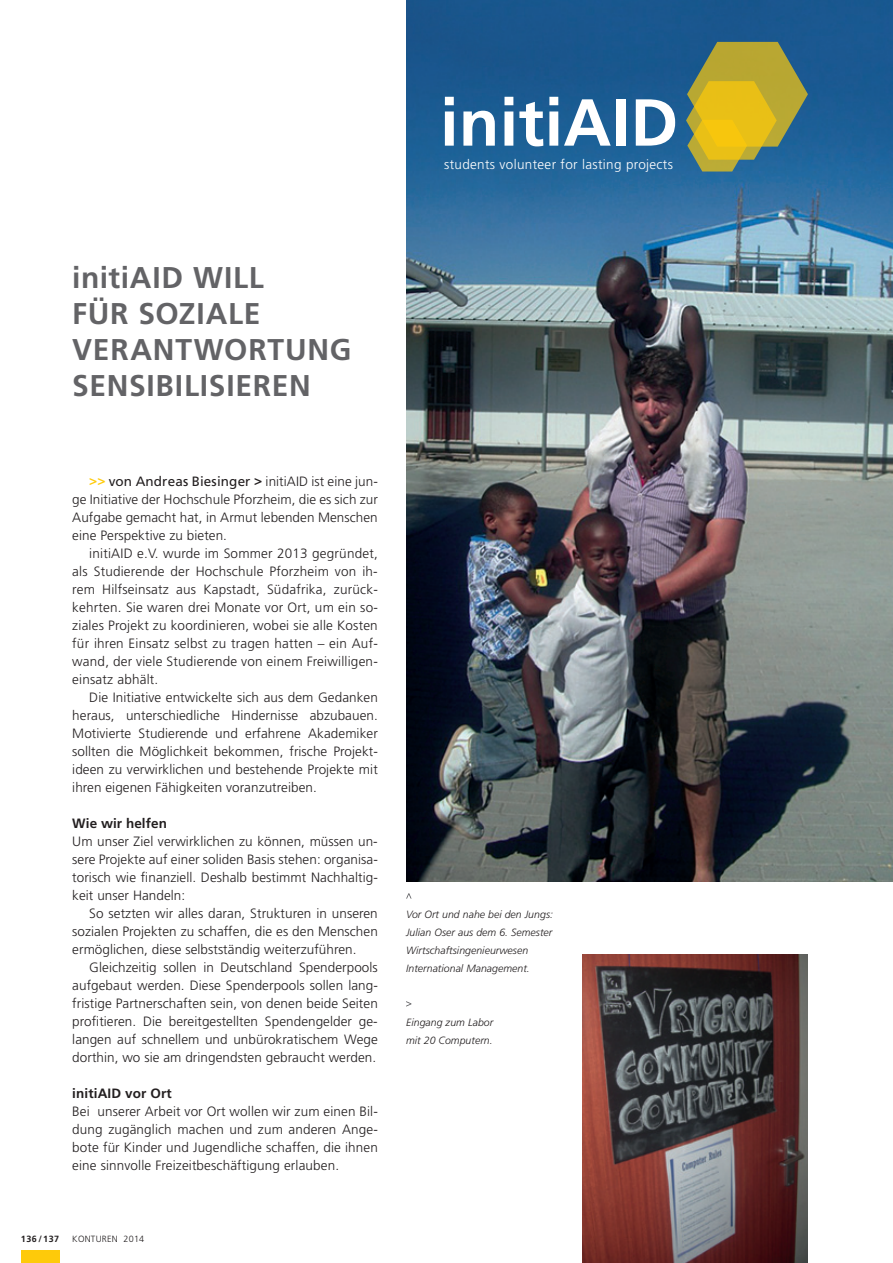
<style>
.page{position:relative;width:893px;height:1263px;background:#fff}
.page>*{position:absolute;margin:0;border:0;box-sizing:border-box;transform-origin:0 0}
.t1{font:700 66.3px "Frutiger LT";letter-spacing:.005em;color:#fff}
.t2{font:700 30px/36px "Frutiger LT";letter-spacing:.025em;color:#636366}
.t3{font:300 13.5px/18px "Frutiger LT";letter-spacing:.005em;color:#231f20;text-align:justify}
.t4{font:300 13.5px "Frutiger LT";letter-spacing:.025em;color:#fff}
.t5{font:700 13.5px "Frutiger LT";letter-spacing:.005em;color:#231f20}
.t6{font:italic 300 10.5px/18px "Frutiger LT";letter-spacing:.005em;color:#231f20}
.t7{font:300 9px "Frutiger LT";letter-spacing:.025em;color:#231f20}
.t8{font:700 9px "Frutiger LT";letter-spacing:.05em;color:#231f20}
.s1{font-weight:700;color:#feca0a}
.s2{font-weight:400}
.s3{font-weight:700}
</style>
<div class="page">
<div style="left:21px;top:1250px;width:39px;height:13px;background:#feca0a"></div>
<img style="left:406px;top:0;width:487px;height:882px">
<img style="left:583px;top:954px;width:225px;height:309px">
<svg style="left:686px;top:42px;width:122px;height:130px;background:#9c9b45"></svg>
<svg style="left:406px;top:893px;width:6px;height:6px"></svg>
<svg style="left:406px;top:1001px;width:5px;height:6px"></svg>
<h1 class="t1" style="left:440px;top:84px;width:240px">INITIAID</h1>
<p class="t4" style="left:444px;top:156px;width:230px">students volunteer for lasting projects</p>
<h2 class="t2" style="left:72px;top:260px;width:176px">INITIAID WILL<br>FÜ R SOZ</h2>
<h2 class="t2" style="left:72px;top:296px;width:281px;text-indent:124px">IALE<br>VERANTWO RTUNG<br>SENSIBILISIEREN</h2>
<p class="t3" style="left:72px;top:473px;width:307px;text-indent:17px"><span class="s1">&gt;&gt;</span> <span class="s2">von Andreas Biesinger</span> <span class="s3">&gt;</span> initiAID ist eine jun&shy;ge Initiative der Hochschule Pforzheim, die es sich zur Aufgabe gemacht hat, in Armut lebenden Menschen eine Perspektive zu bieten.</p>
<p class="t3" style="left:72px;top:545px;width:307px;text-indent:17px">initiAID e.V. wurde im Sommer 2013 gegründet, als Studierende der Hochschule Pforzheim von ih&shy;rem Hilfseinsatz aus Kapstadt, Südafrika, zurück&shy;kehrten. Sie waren drei Monate vor Ort, um ein so&shy;ziales Projekt zu koordinieren, wobei sie alle Kosten für ihren Einsatz selbst zu tragen hatten – ein Auf&shy;wand, der viele Studierende von einem Freiwilligen&shy;einsatz abhält.</p>
<p class="t3" style="left:72px;top:688px;width:307px;text-indent:17px">Die Initiative entwickelte sich aus dem Gedanken heraus, unterschiedliche Hindernisse abzubauen.<br>Motivierte Studierende und erfahrene Akademiker sollten die Möglichkeit bekommen, frische Projekt&shy;ideen zu verwirklichen und bestehende Projekte mit ihren eigenen Fähigkeiten voranzutreiben.</p>
<p class="t5" style="left:72px;top:815px;width:96px">WIE WIR HELFEN</p>
<p class="t3" style="left:72px;top:832px;width:307px">Um unser Ziel verwirklichen zu können, müssen un&shy;sere Projekte auf einer soliden Basis stehen: organisa&shy;torisch wie finanziell. Deshalb bestimmt Nachhaltig&shy;keit unser Handeln:</p>
<p class="t3" style="left:72px;top:904px;width:307px;text-indent:17px">So setzten wir alles daran, Strukturen in unseren sozialen Projekten zu schaffen, die es den Menschen ermöglichen, diese selbstständig weiterzuführen.</p>
<p class="t3" style="left:72px;top:958px;width:307px;text-indent:17px">Gleichzeitig sollen in Deutschland Spenderpools aufgebaut werden. Diese Spenderpools sollen lang&shy;fristige Partnerschaften sein, von denen beide Seiten profitieren. Die bereitgestellten Spendengelder ge&shy;langen auf schnellem und unbürokratischem Wege dorthin, wo sie am dringendsten gebraucht werden.</p>
<p class="t5" style="left:72px;top:1085px;width:101px">INITIAID VOR ORT</p>
<p class="t3" style="left:72px;top:1102px;width:307px">Bei unserer Arbeit vor Ort wollen wir zum einen Bil&shy;dung zugänglich machen und zum anderen Ange&shy;bote für Kinder und Jugendliche schaffen, die ihnen eine sinnvolle Freizeitbeschäftigung erlauben.</p>
<p class="t8" style="left:21px;top:1234px;width:40px">136 /137</p>
<p class="t7" style="left:72px;top:1234px;width:73px">KONTUREN 2014</p>
<p class="t6" style="left:406px;top:905px;width:148px">Vor Ort und nahe bei den Jungs:<br>Julian Oser aus dem 6. Semester<br>Wirtschaftsingenieurwesen<br>International Management.</p>
<p class="t6" style="left:406px;top:1013px;width:89px">Eingang zum Labor mit 20 Computern.</p>
</div>
